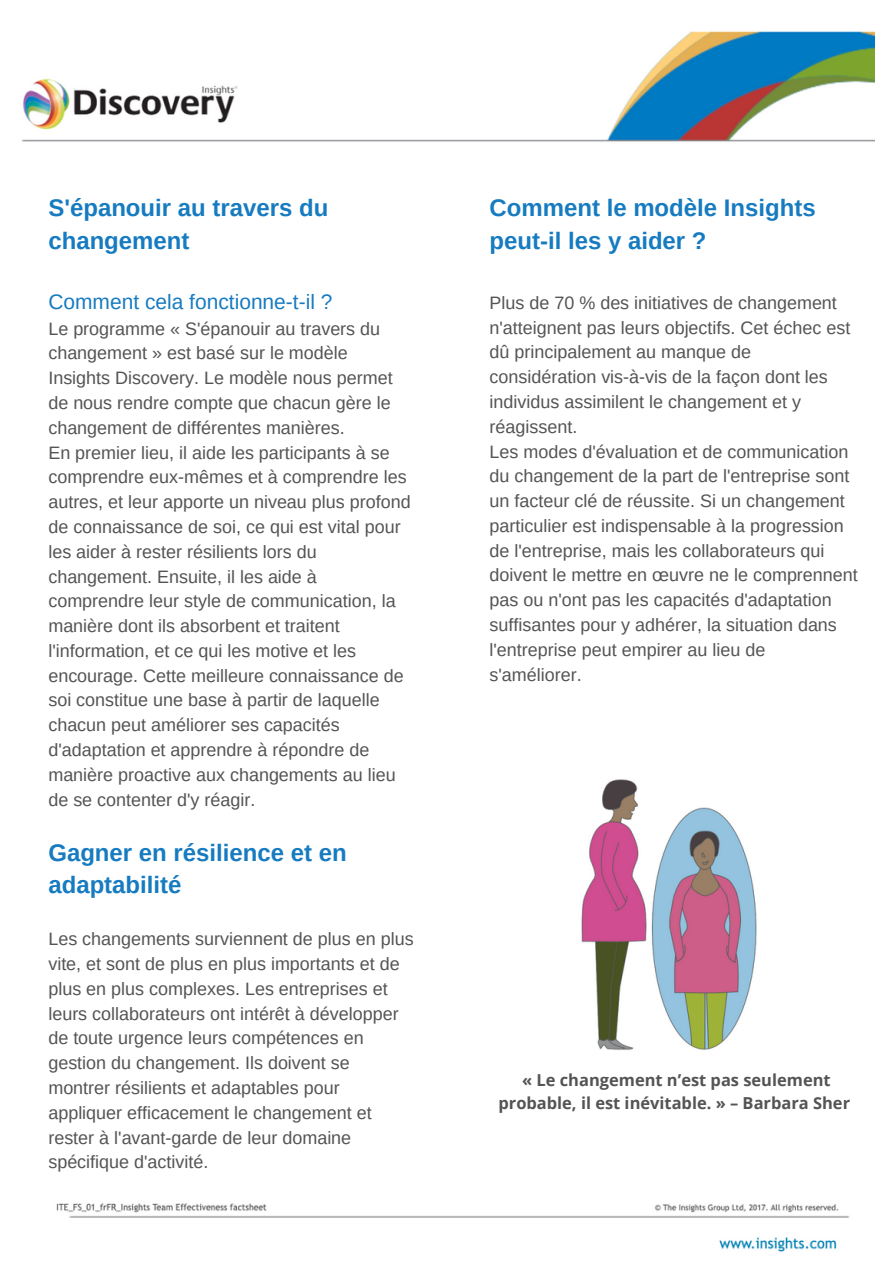
<style>
.page{position:relative;width:894px;height:1264px;background:#fff}
.page>*{position:absolute;margin:0;border:0;box-sizing:border-box;transform-origin:0 0}
.t1{font:700 24px/32.7px "Arimo";color:#167bc0}
.t2{font:21px "Arimo";color:#167bc0}
.t3{font:18px/24.8px "Arimo";color:#545454}
.t4{font:700 16.5px/22.5px "Open Sans";color:#545454;text-align:center}
</style>
<div class="page">
<img style="left:22px;top:31px;width:852px;height:111px">
<img style="left:581px;top:779px;width:176px;height:271px">
<img style="left:56px;top:1203px;width:794px;height:49px">
<p class="t1" style="left:48px;top:192px;width:281px">S'épanouir au travers du changement</p>
<p class="t2" style="left:48px;top:290px;width:285px">Comment cela fonctionne-t-il ?</p>
<p class="t3" style="left:48px;top:316px;width:333px">Le programme « S'épanouir au travers du changement » est basé sur le modèle</p>
<p class="t3" style="left:48px;top:365px;width:346px;text-align:justify">Insights Discovery. Le modèle nous permet de nous rendre compte que chacun gère le changement de différentes manières.</p>
<p class="t3" style="left:48px;top:440px;width:364px">En premier lieu, il aide les participants à se comprendre eux-mêmes et à comprendre les autres, et leur apporte un niveau plus profond de connaissance de soi, ce qui est vital pour les aider à rester résilients lors du changement. Ensuite, il les aide à comprendre leur style de communication, la manière dont ils absorbent et traitent l'information, et ce qui les motive et les encourage. Cette meilleure connaissance de soi constitue une base à partir de laquelle chacun peut améliorer ses capacités d'adaptation et apprendre à répondre de manière proactive aux changements au lieu de se contenter d'y réagir.</p>
<p class="t1" style="left:48px;top:836px;width:300px">Gagner en résilience et en adaptabilité</p>
<p class="t3" style="left:48px;top:926px;width:367px">Les changements surviennent de plus en plus vite, et sont de plus en plus importants et de plus en plus complexes. Les entreprises et leurs collaborateurs ont intérêt à développer de toute urgence leurs compétences en gestion du changement. Ils doivent se montrer résilients et adaptables pour appliquer efficacement le changement et rester à l'avant-garde de leur domaine spécifique d'activité.</p>
<p class="t1" style="left:489px;top:192px;width:327px">Comment le modèle Insights peut-il les y aider ?</p>
<p class="t3" style="left:489px;top:290px;width:362px">Plus de 70 % des initiatives de changement n'atteignent pas leurs objectifs. Cet échec est dû principalement au manque de considération vis-à-vis de la façon dont les individus assimilent le changement et y réagissent.</p>
<p class="t3" style="left:489px;top:439px;width:370px">Les modes d'évaluation et de communication du changement de la part de l'entreprise sont un facteur clé de réussite. Si un changement particulier est indispensable à la progression de l'entreprise, mais les collaborateurs qui doivent le mettre en œuvre ne le comprennent pas ou n'ont pas les capacités d'adaptation suffisantes pour y adhérer, la situation dans l'entreprise peut empirer au lieu de s'améliorer.</p>
<p class="t4" style="left:498px;top:1068px;width:353px">« Le changement n’est pas seulement probable, il est inévitable. » – Barbara Sher</p>
</div>
